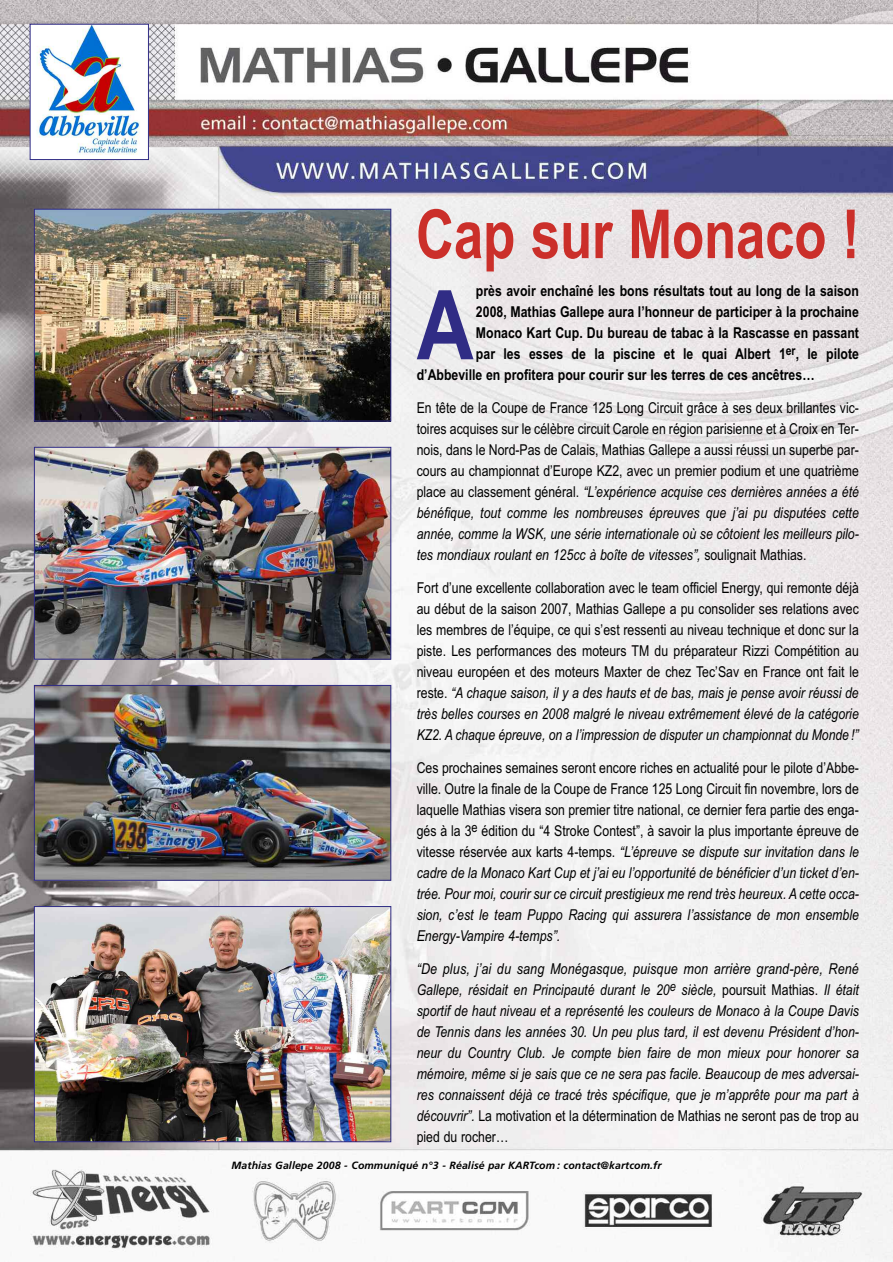
<style>
.page{position:relative;width:893px;height:1262px;background:#fff}
.page>*{position:absolute;margin:0;border:0;box-sizing:border-box;transform-origin:0 0}
.t1{font:700 96.45px "Arial Narrow";color:#302c85}
.t2{font:700 67.8px "Arial Narrow";letter-spacing:-.005em;color:#cb2f2a;scale:.95 1}
.t3{font:15px/21px "Arial Narrow";color:#000;text-align:justify}
.t4{font:italic 15px/21px "Arial Narrow";color:#000;text-align:justify}
.t5{font:700 15px "Arial Narrow";color:#000}
.t6{font:italic 700 10.5px "Frutiger";letter-spacing:.01em;color:#000}
.s1{font-style:italic}
.s2{font-style:normal}
</style>
<div class="page">
<img style="left:0;top:0;width:892px;height:1262px">
<div style="left:30px;top:24px;width:118px;height:136px;background:#fff"></div>
<img style="left:37px;top:26px;width:103px;height:129px">
<div style="left:30px;top:24px;width:119px;height:136px;border:1px solid #302c85"></div>
<img style="left:36px;top:211px;width:353px;height:208px">
<div style="left:34px;top:209px;width:357px;height:212px;border:1px solid #302c85"></div>
<img style="left:36px;top:449px;width:353px;height:209px">
<div style="left:34px;top:447px;width:357px;height:213px;border:1px solid #302c85"></div>
<img style="left:36px;top:908px;width:353px;height:232px">
<div style="left:34px;top:906px;width:357px;height:236px;border:1px solid #302c85"></div>
<img style="left:36px;top:687px;width:353px;height:192px">
<div style="left:34px;top:685px;width:357px;height:196px;border:1px solid #302c85"></div>
<h2 class="t2" style="left:416px;top:195px;width:469px">Cap sur Monaco !</h2>
<h1 class="t1" style="left:417px;top:270px;width:59px">A</h1>
<p class="t5" style="left:476px;top:282px;width:384px">près avoir enchaîné les bons résultats tout au long de la saison</p>
<p class="t5" style="left:476px;top:303px;width:384px">2008, Mathias Gallepe aura l’honneur de participer à la prochaine</p>
<p class="t5" style="left:476px;top:324px;width:384px">Monaco Kart Cup. Du bureau de tabac à la Rascasse en passant</p>
<p class="t5" style="left:476px;top:345px;width:384px">par les esses de la piscine et le quai Albert 1<sup>er</sup>, le pilote</p>
<p class="t5" style="left:417px;top:366px;width:399px">d’Abbeville en profitera pour courir sur les terres de ces ancêtres…</p>
<p class="t3" style="left:417px;top:398px;width:444px">En tête de la Coupe de France 125 Long Circuit grâce à ses deux brillantes vic&shy;toires acquises sur le célèbre circuit Carole en région parisienne et à Croix en Ter&shy;nois, dans le Nord-Pas de Calais, Mathias Gallepe a aussi réussi un superbe par&shy;cours au championnat d’Europe KZ2, avec un premier podium et une quatrième place au classement général. <span class="s1">“L’expérience acquise ces dernières années a été bénéfique, tout comme les nombreuses épreuves que j’ai pu disputées cette année, comme la WSK, une série internationale où se côtoient les meilleurs pilo&shy;tes mondiaux roulant en 125cc à boîte de vitesses”,</span> soulignait Mathias.</p>
<p class="t3" style="left:417px;top:578px;width:444px">Fort d’une excellente collaboration avec le team officiel Energy, qui remonte déjà au début de la saison 2007, Mathias Gallepe a pu consolider ses relations avec les membres de l’équipe, ce qui s’est ressenti au niveau technique et donc sur la piste. Les performances des moteurs TM du préparateur Rizzi Compétition au niveau européen et des moteurs Maxter de chez Tec’Sav en France ont fait le reste. <span class="s1">“A chaque saison, il y a des hauts et de bas, mais je pense avoir réussi de très belles courses en 2008 malgré le niveau extrêmement élevé de la catégorie KZ2. A chaque épreuve, on a l’impression de disputer un championnat du Monde !”</span></p>
<p class="t3" style="left:417px;top:758px;width:444px">Ces prochaines semaines seront encore riches en actualité pour le pilote d’Abbe&shy;ville. Outre la finale de la Coupe de France 125 Long Circuit fin novembre, lors de laquelle Mathias visera son premier titre national, ce dernier fera partie des enga&shy;gés à la 3<sup>e</sup> édition du “4 Stroke Contest”, à savoir la plus importante épreuve de vitesse réservée aux karts 4-temps. <span class="s1">“L’épreuve se dispute sur invitation dans le cadre de la Monaco Kart Cup et j’ai eu l’opportunité de bénéficier d’un ticket d’en&shy;trée. Pour moi, courir sur ce circuit prestigieux me rend très heureux. A cette occa&shy;sion, c’est le team Puppo Racing qui assurera l’assistance de mon ensemble Energy-Vampire 4-temps”.</span></p>
<p class="t4" style="left:417px;top:959px;width:444px">“De plus, j’ai du sang Monégasque, puisque mon arrière grand-père, René Gallepe, résidait en Principauté durant le 20<sup>e</sup> siècle, <span class="s2">poursuit Mathias.</span> Il était sportif de haut niveau et a représenté les couleurs de Monaco à la Coupe Davis de Tennis dans les années 30. Un peu plus tard, il est devenu Président d’hon&shy;neur du Country Club. Je compte bien faire de mon mieux pour honorer sa mémoire, même si je sais que ce ne sera pas facile. Beaucoup de mes adversai&shy;res connaissent déjà ce tracé très spécifique, que je m’apprête pour ma part à découvrir”. <span class="s2">La motivation et la détermination de Mathias ne seront pas de trop au pied du rocher…</span></p>
<p class="t6" style="left:231px;top:1161px;width:431px">Mathias Gallepe 2008 - Communiqué n°3 - Réalisé par KARTcom : contact@kartcom.fr</p>
</div>
